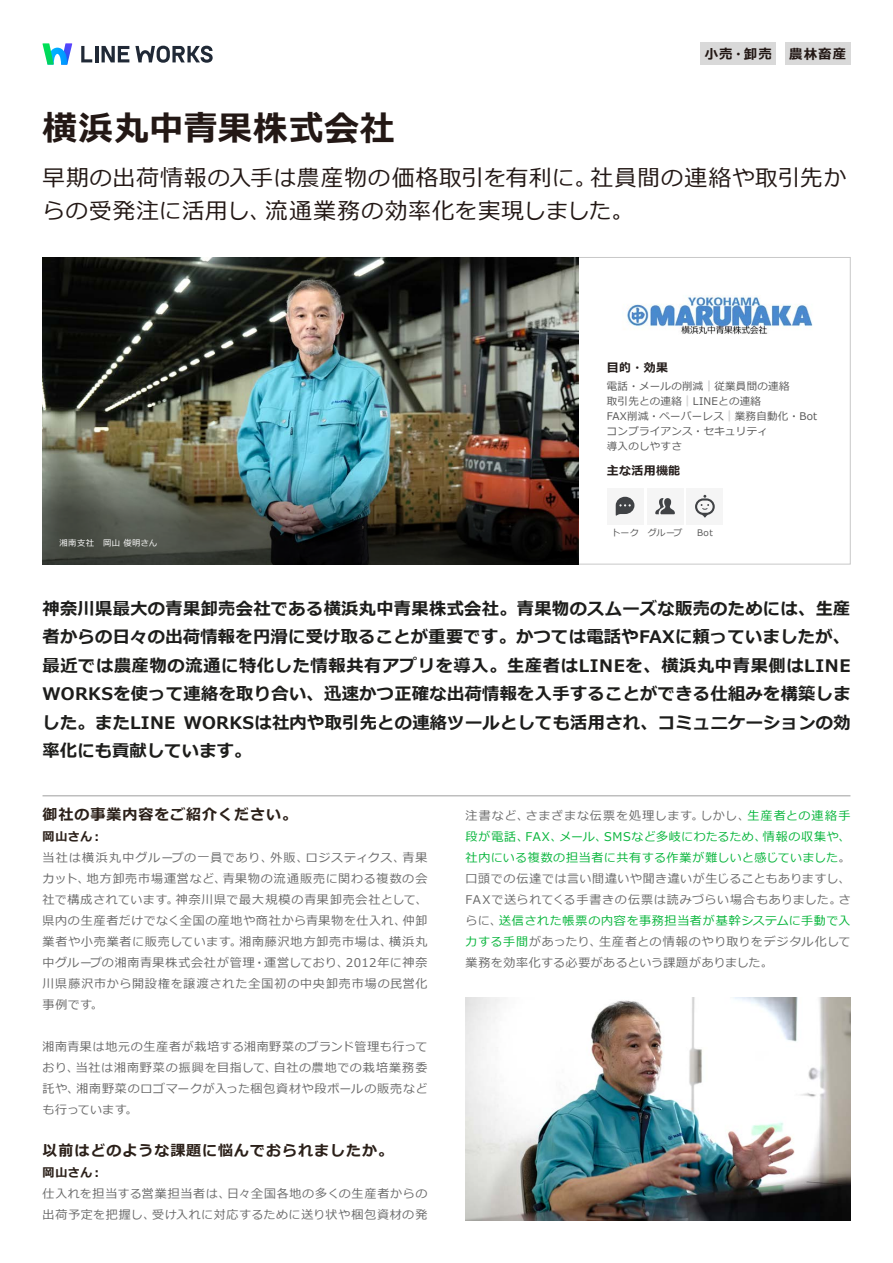
<style>
.page{position:relative;width:893px;height:1263px;background:#fff}
.page>*{position:absolute;margin:0;border:0;box-sizing:border-box;transform-origin:0 0}
.t1{font:700 34.5px "Meiryo";letter-spacing:.025em;color:#231815}
.t2{font:22.5px/33px "Meiryo";letter-spacing:.035em;color:#231815}
.t3{font:700 17.25px/28.5px "Meiryo";letter-spacing:.02em;color:#1d1d1b;text-align:right}
.t4{font:700 15px "Meiryo";letter-spacing:.065em;color:#2b2019}
.t5{font:700 13.5px "Meiryo";letter-spacing:.075em;color:#231815}
.t6{font:12px/21px "Meiryo";letter-spacing:.055em;color:#6a6a6a}
.t7{font:12px "Meiryo";letter-spacing:.05em;color:#07b53b}
.t8{font:12px/21px "Meiryo";letter-spacing:.035em;color:#6a6a6a}
.t9{font:12px/21px "Meiryo";letter-spacing:.08em;color:#6a6a6a}
.t10{font:12px "Meiryo";letter-spacing:.075em;color:#6a6a6a}
.t11{font:12px/21px "Meiryo";letter-spacing:.03em;color:#6a6a6a}
.t12{font:700 12px "Meiryo";letter-spacing:.025em;color:#251e1c}
.t13{font:700 12px "Meiryo";letter-spacing:.045em;color:#2b2019}
.t14{font:12px "Meiryo";letter-spacing:.105em;color:#07b53b}
.t15{font:10.5px/15px "Meiryo";letter-spacing:.025em;color:#585858}
.t16{font:9px "Meiryo";letter-spacing:.025em;color:#585858}
.t17{font:8.4px "Meiryo";letter-spacing:.035em;color:#fff}
.s1{font-size:10.05px;color:#dcdcdc}
.s2{color:#6a6a6a}
.s3{color:#07b53b}
</style>
<div class="page">
<svg style="left:42px;top:43px;width:30px;height:22px"></svg>
<svg style="left:81px;top:46px;width:11px;height:16px"></svg>
<hr style="left:95px;top:46px;width:4px;height:16px;background:#202936">
<svg style="left:102px;top:46px;width:27px;height:16px"></svg>
<svg style="left:135px;top:46px;width:78px;height:17px"></svg>
<img style="left:43px;top:257px;width:535px;height:167px">
<div style="left:700px;top:43px;width:76px;height:22px;background:#d9d9d9"></div>
<div style="left:785px;top:43px;width:65px;height:22px;background:#d9d9d9"></div>
<img style="left:627px;top:295px;width:186px;height:40px">
<hr style="left:43px;top:795px;width:807px;height:1px;background:#9e9e9e">
<img style="left:466px;top:997px;width:384px;height:223px">
<div style="left:607px;top:488px;width:36px;height:36px;background:#f5f5f5"></div>
<svg style="left:616px;top:497px;width:18px;height:19px"></svg>
<div style="left:647px;top:488px;width:36px;height:36px;background:#f5f5f5"></div>
<svg style="left:655px;top:498px;width:20px;height:16px"></svg>
<div style="left:687px;top:488px;width:36px;height:36px;background:#f5f5f5"></div>
<svg style="left:695px;top:495px;width:20px;height:23px"></svg>
<img style="left:43px;top:424px;width:535px;height:140px">
<h1 class="t1" style="left:43px;top:104px;width:353px">横浜丸中青果株式会社</h1>
<p class="t5" style="left:705px;top:44px;width:69px">小売・卸売</p>
<p class="t5" style="left:789px;top:44px;width:58px">農林畜産</p>
<h2 class="t2" style="left:591px;top:162px;width:257px">社員間の連絡や取引先か</h2>
<h2 class="t2" style="left:266px;top:162px;width:370px;text-indent:-223px">早期の出荷情報の入手は農産物の価格取引を有利に。<br>流通業務の効率化を実現しました。</h2>
<h2 class="t2" style="left:43px;top:195px;width:231px">らの受発注に活用し、</h2>
<p class="t12" style="left:607px;top:359px;width:63px">目的・効果</p>
<p class="t15" style="left:607px;top:379px;width:212px">電話・メールの削減<span class="s1">｜</span>従業員間の連絡<br>取引先との連絡<span class="s1">｜</span>LINEとの連絡<br>FAX削減・ペーパーレス<span class="s1">｜</span>業務自動化・Botコンプライアンス・セキュリティ<br>導入のしやすさ</p>
<p class="t12" style="left:607px;top:462px;width:75px">主な活用機能</p>
<p class="t17" style="left:60px;top:537px;width:99px">湘南支社　岡山俊明さん</p>
<p class="t16" style="left:611px;top:526px;width:29px">トーク</p>
<p class="t16" style="left:648px;top:526px;width:36px">グループ</p>
<p class="t16" style="left:697px;top:526px;width:17px">Bot</p>
<p class="t3" style="left:43px;top:595px;width:810px">神奈川県最大の青果卸売会社である横浜丸中青果株式会社。青果物のスムーズな販売のためには、生産者からの日々の出荷情報を円滑に受け取ることが重要です。かつては電話やFAXに頼っていましたが、最近では農産物の流通に特化した情報共有アプリを導入。生産者はLINEを、横浜丸中青果側はLINE WORKSを使って連絡を取り合い、迅速かつ正確な出荷情報を入手することができる仕組みを構築しまWORKSは社内や取引先との連絡ツールとしても活用され、コミュニケーションの効</p>
<h3 class="t3" style="left:43px;top:709px;width:210px;text-align:left">した。またLINE<br>率化にも貢献しています。</h3>
<p class="t4" style="left:43px;top:804px;width:256px">御社の事業内容をご紹介ください。</p>
<p class="t13" style="left:43px;top:828px;width:62px">岡山さん：</p>
<p class="t9" style="left:223px;top:848px;width:206px;text-indent:-180px">当社は横浜丸中グループの一員であり、<br>青果物の流通販売に関わる複数の会</p>
<p class="t6" style="left:402px;top:848px;width:26px">青果</p>
<p class="t6" style="left:270px;top:848px;width:40px">外販、</p>
<p class="t6" style="left:306px;top:848px;width:101px">ロジスティクス、</p>
<p class="t10" style="left:87px;top:871px;width:141px">地方卸売市場運営など、</p>
<p class="t6" style="left:43px;top:869px;width:49px">カット、</p>
<p class="t6" style="left:176px;top:890px;width:253px">神奈川県で最大規模の青果卸売会社として、</p>
<p class="t6" style="left:43px;top:890px;width:138px">社で構成されています。</p>
<p class="t6" style="left:389px;top:911px;width:40px;text-indent:-347px">県内の生産者だけでなく全国の産地や商社から青果物を仕入れ、<br>横浜丸</p>
<p class="t6" style="left:403px;top:911px;width:26px">仲卸</p>
<p class="t6" style="left:239px;top:932px;width:154px">湘南藤沢地方卸売市場は、</p>
<p class="t6" style="left:43px;top:932px;width:201px">業者や小売業者に販売しています。</p>
<p class="t6" style="left:43px;top:953px;width:386px">中グループの湘南青果株式会社が管理・運営しており、<br>川県藤沢市から開設権を譲渡された全国初の中央卸売市場の民営化事例です。</p>
<p class="t6" style="left:43px;top:1037px;width:386px;text-align:right">湘南青果は地元の生産者が栽培する湘南野菜のブランド管理も行って自社の農地での栽培業務委</p>
<p class="t6" style="left:346px;top:953px;width:83px">2012年に神奈</p>
<p class="t6" style="left:76px;top:1058px;width:203px">当社は湘南野菜の振興を目指して、</p>
<p class="t6" style="left:77px;top:1058px;width:352px;text-indent:-34px">おり、<br>湘南野菜のロゴマークが入った梱包資材や段ボールの販売など</p>
<p class="t11" style="left:43px;top:1079px;width:96px">託や、<br>も行っています。</p>
<p class="t4" style="left:43px;top:1140px;width:352px">以前はどのような課題に悩んでおられましたか。</p>
<p class="t13" style="left:43px;top:1164px;width:62px">岡山さん：</p>
<p class="t6" style="left:227px;top:1184px;width:202px">日々全国各地の多くの生産者からの</p>
<p class="t6" style="left:152px;top:1184px;width:277px;text-indent:-110px">仕入れを担当する営業担当者は、<br>受け入れに対応するために送り状や梱包資材の発</p>
<p class="t6" style="left:43px;top:1205px;width:114px">出荷予定を把握し、</p>
<p class="t10" style="left:525px;top:808px;width:180px">さまざまな伝票を処理します。</p>
<p class="t6" style="left:466px;top:806px;width:65px">注書など、</p>
<p class="t14" style="left:747px;top:808px;width:105px">生産者との連絡手</p>
<p class="t6" style="left:700px;top:806px;width:51px">しかし、</p>
<p class="t7" style="left:466px;top:829px;width:65px">段が電話、</p>
<p class="t7" style="left:466px;top:850px;width:386px">社内にいる複数の担当者に共有する作業が難しいと感じていました<span class="s2">。</span></p>
<p class="t6" style="left:466px;top:869px;width:386px">口頭での伝達では言い間違いや聞き違いが生じることもありますし、</p>
<p class="t6" style="left:838px;top:890px;width:13px">さ</p>
<p class="t7" style="left:604px;top:829px;width:164px">SMSなど多岐にわたるため、</p>
<p class="t7" style="left:763px;top:829px;width:89px">情報の収集や、</p>
<p class="t7" style="left:559px;top:829px;width:49px">メール、</p>
<p class="t7" style="left:526px;top:829px;width:38px">FAX、</p>
<p class="t6" style="left:466px;top:890px;width:377px">FAXで送られてくる手書きの伝票は読みづらい場合もありました。</p>
<p class="t7" style="left:499px;top:913px;width:353px">送信された帳票の内容を事務担当者が基幹システムに手動で入</p>
<p class="t6" style="left:466px;top:911px;width:38px">らに、</p>
<p class="t6" style="left:599px;top:932px;width:253px">生産者との情報のやり取りをデジタル化して</p>
<p class="t8" style="left:466px;top:932px;width:309px"><span class="s3">力する手間</span>があったり、<br>業務を効率化する必要があるという課題がありました。</p>
</div>
